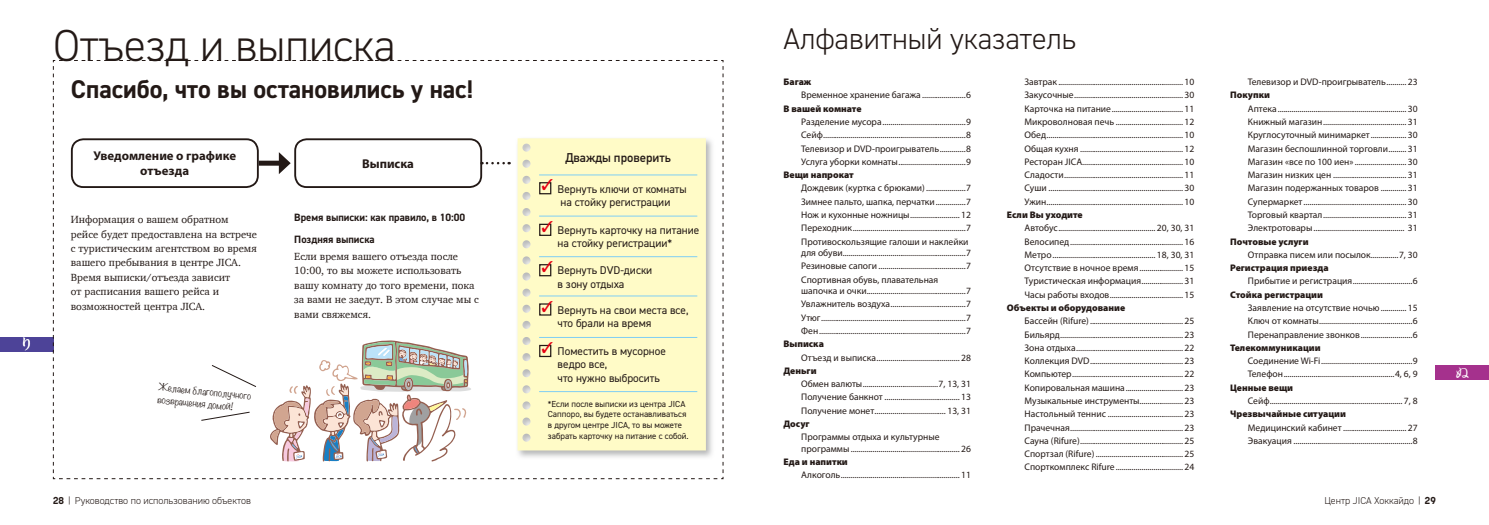
<style>
.page{position:relative;width:1489px;height:525px;background:#fff}
.page>*{position:absolute;margin:0;border:0;box-sizing:border-box;transform-origin:0 0}
.t1{font:300 45px "DIN2014";color:#231916}
.t2{font:300 30px "DIN2014";color:#231916}
.t3{font:700 25.62px "DIN2014";color:#231916}
.t4{font:700 16.25px "A1 Mincho Std";color:#fff}
.t5{font:700 12.75px/15px "Myriad Pro";color:#231916;text-align:center}
.t6{font:700 12.5px "DIN Alternate";color:#231916}
.t7{font:11.25px/13.5px "DIN2014";color:#231916}
.t8{font:10.62px/14.4px "Charter";color:#231916}
.t9{font:700 10.62px/22.1px "DIN2014";color:#231916}
.t10{font:300 10px "DIN2014";color:#231916}
.t11{font:9.62px/13.2px "Myriad Pro";color:#231916;text-align:justify}
.t12{font:900 9.62px "Myriad Pro";color:#231916}
.t13{font:300 9px/12.6px "Noteworthy";color:#231916}
.t14{font:8.75px/10.6px "DIN2014";color:#231916}
.s1{font-family:"Korolev";font-weight:700}
.s2{font-family:"Korolev"}
</style>
<div class="page">
<div style="left:1435px;top:365px;width:53px;height:14px;background:#a5318d"></div>
<div style="left:0;top:337px;width:53px;height:14px;background:#4d4398"></div>
<svg style="left:53px;top:60px;width:670px;height:419px"></svg>
<h3 class="t4" style="left:18px;top:331px;width:18px">り</h3>
<h1 class="t1" style="left:53px;top:18px;width:344px">Отъезд и выписка</h1>
<h2 class="t2" style="left:783px;top:20px;width:294px">Алфавитный указатель</h2>
<h3 class="t3" style="left:71px;top:72px;width:404px">Спасибо, что вы остановились у нас!</h3>
<p class="t11" style="left:1024px;top:75px;width:171px">Завтрак ............................................................... 10<br>Закусочные ....................................................... 30<br>Карточка на питание .................................... 11<br>Микроволновая печь .................................. 12<br>Обед ..................................................................... 10<br>Общая кухня .................................................... 12<br>Ресторан JICA................................................... 10<br>Сладости ............................................................ 11<br>Суши .................................................................... 30<br>Ужин ..................................................................... 10</p>
<p class="t12" style="left:1006px;top:209px;width:77px">Если Вы уходите</p>
<p class="t11" style="left:1024px;top:221px;width:171px">Автобус ................................................. 20, 30, 31<br>Велосипед ......................................................... 16<br>Метро .................................................... 18, 30, 31<br>Отсутствие в ночное время ...................... 15<br>Туристическая информация ..................... 31<br>Часы работы входов ..................................... 15</p>
<p class="t12" style="left:1006px;top:302px;width:120px">Объекты и оборудование</p>
<p class="t11" style="left:1024px;top:314px;width:171px">Бассейн (Rifure) ............................................... 25<br>Бильярд .............................................................. 23<br>Зона отдыха ...................................................... 22<br>Коллекция DVD ............................................... 23<br>Компьютер ........................................................ 22<br>Копировальная машина ............................. 23<br>Музыкальные инструменты...................... 23<br>Настольный теннис ...................................... 23<br>Прачечная ......................................................... 23<br>Сауна (Rifure) .................................................... 25<br>Спортзал (Rifure) ............................................ 25<br>Спорткомплекс Rifure .................................. 24</p>
<p class="t12" style="left:783px;top:76px;width:29px">Багаж</p>
<p class="t11" style="left:801px;top:88px;width:171px">Временное хранение багажа ......................6</p>
<p class="t12" style="left:783px;top:103px;width:80px">В вашей комнате</p>
<p class="t11" style="left:801px;top:115px;width:171px">Разделение мусора ..........................................9<br>Сейф ........................................................................8<br>Телевизор и DVD-проигрыватель .............8<br>Услуга уборки комнаты ..................................9</p>
<p class="t12" style="left:783px;top:169px;width:72px">Вещи напрокат</p>
<p class="t11" style="left:801px;top:181px;width:171px">Дождевик (куртка с брюками) ....................7<br>Зимнее пальто, шапка, перчатки ...............7<br>Нож и кухонные ножницы ......................... 12<br>Переходник .........................................................7<br>Противоскользящие галоши и наклейки</p>
<p class="t11" style="left:801px;top:246px;width:171px">для обуви ..............................................................7<br>Резиновые сапоги ............................................7<br>Спортивная обувь, плавательная</p>
<p class="t11" style="left:801px;top:284px;width:171px">шапочка и очки..................................................7<br>Увлажнитель воздуха ......................................7<br>Утюг .........................................................................7<br>Фен ..........................................................................7</p>
<p class="t12" style="left:783px;top:338px;width:42px">Выписка</p>
<p class="t11" style="left:801px;top:350px;width:171px">Отъезд и выписка .......................................... 28</p>
<p class="t12" style="left:783px;top:365px;width:35px">Деньги</p>
<p class="t11" style="left:801px;top:377px;width:171px">Обмен валюты ......................................7, 13, 31<br>Получение банкнот ...................................... 13<br>Получение монет .................................... 13, 31</p>
<p class="t12" style="left:783px;top:418px;width:28px">Досуг</p>
<p class="t11" style="left:801px;top:431px;width:171px;line-height:11.5px">Программы отдыха и культурные программы ....................................................... 26</p>
<p class="t12" style="left:783px;top:456px;width:66px">Еда и напитки</p>
<p class="t11" style="left:801px;top:468px;width:171px">Алкоголь ............................................................ 11</p>
<h3 class="t5" style="left:93px;top:148px;width:144px">Уведомление о графике отъезда</h3>
<h3 class="t5" style="left:362px;top:155px;width:53px">Выписка</h3>
<p class="t6" style="left:565px;top:148px;width:107px">Дважды проверить</p>
<p class="t7" style="left:557px;top:183px;width:130px">Вернуть ключи от комнаты на стойку регистрации</p>
<p class="t7" style="left:557px;top:224px;width:143px">Вернуть карточку на питание на стойку регистрации*</p>
<p class="t7" style="left:557px;top:264px;width:96px">Вернуть DVD-диски в зону отдыха</p>
<p class="t7" style="left:557px;top:304px;width:132px">Вернуть на свои места все, что брали на время</p>
<p class="t7" style="left:557px;top:345px;width:110px">Поместить в мусорное ведро все,<br>что нужно выбросить</p>
<p class="t8" style="left:71px;top:212px;width:188px">Информация о вашем обратном рейсе будет предоставлена на встрече с туристическим агентством во время вашего пребывания в центре JICA.<br>Время выписки/отъезда зависит<br>от расписания вашего рейса и возможностей центра JICA.</p>
<p class="t9" style="left:294px;top:206px;width:173px">Время выписки: как правило, в 10:00<br>Поздняя выписка</p>
<p class="t8" style="left:294px;top:249px;width:186px">Если время вашего отъезда после<br>10:00, то вы можете использовать вашу комнату до того времени, пока за вами не заедут. В этом случае мы с вами свяжемся.</p>
<p class="t13" style="left:159px;top:379px;width:95px;rotate:6deg">Желаем благополучного возвращения домой!</p>
<p class="t14" style="left:548px;top:399px;width:142px">*Если после выписки из центра JICA Саппоро, вы будете останавливаться в другом центре JICA, то вы можете забрать карточку на питание с собой.</p>
<p class="t11" style="left:1247px;top:75px;width:171px">Телевизор и DVD-проигрыватель .......... 23</p>
<p class="t12" style="left:1230px;top:90px;width:41px">Покупки</p>
<p class="t11" style="left:1247px;top:102px;width:171px">Аптека ................................................................. 30<br>Книжный магазин .......................................... 31<br>Круглосуточный минимаркет .................. 30<br>Магазин беспошлинной торговли ......... 31<br>Магазин «все по 100 иен» .......................... 30<br>Магазин низких цен ..................................... 31<br>Магазин подержанных товаров ............. 31<br>Супермаркет .................................................... 30<br>Торговый квартал .......................................... 31<br>Электротовары .............................................. 31</p>
<p class="t12" style="left:1230px;top:236px;width:80px">Почтовые услуги</p>
<p class="t11" style="left:1247px;top:248px;width:171px">Отправка писем или посылок ..............7, 30</p>
<p class="t12" style="left:1230px;top:262px;width:100px">Регистрация приезда</p>
<p class="t11" style="left:1247px;top:274px;width:171px">Прибытие и регистрация ..............................6</p>
<p class="t12" style="left:1230px;top:289px;width:94px">Стойка регистрации</p>
<p class="t11" style="left:1247px;top:301px;width:171px">Заявление на отсутствие ночью ............. 15<br>Ключ от комнаты ...............................................6<br>Перенаправление звонков ..........................6</p>
<p class="t12" style="left:1230px;top:342px;width:92px">Телекоммуникации</p>
<p class="t11" style="left:1247px;top:354px;width:171px">Соединение Wi-Fi ..............................................9<br>Телефон ........................................................4, 6, 9</p>
<p class="t12" style="left:1230px;top:382px;width:64px">Ценные вещи</p>
<p class="t11" style="left:1247px;top:394px;width:171px">Сейф ................................................................... 7, 8</p>
<p class="t12" style="left:1230px;top:408px;width:117px">Чрезвычайные ситуации</p>
<p class="t11" style="left:1247px;top:420px;width:171px">Медицинский кабинет ................................ 27<br>Эвакуация ............................................................8</p>
<p class="t10" style="left:53px;top:494px;width:199px"><span class="s1">28</span> <span class="s2">|</span> Руководство по использованию объектов</p>
<p class="t10" style="left:1324px;top:494px;width:113px">Центр JICA Хоккайдо <span class="s2">|</span> <span class="s1">29</span></p>
<h3 class="t4" style="left:1453px;top:359px;width:18px">ぬ</h3>
</div>
